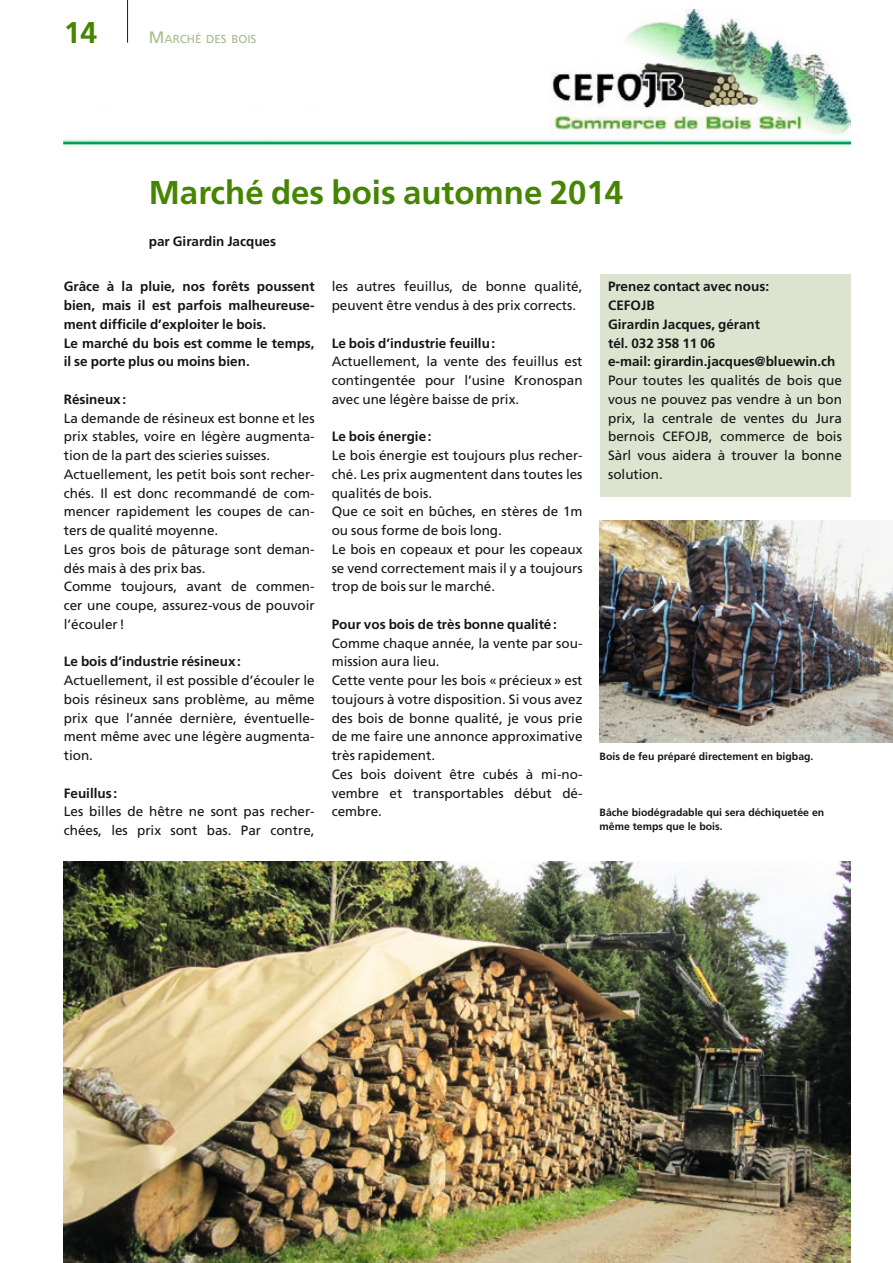
<style>
.page{position:relative;width:893px;height:1263px;background:#fff}
.page>*{position:absolute;margin:0;border:0;box-sizing:border-box;transform-origin:0 0}
.t1{font:700 33px "Frutiger LT";color:#468500}
.t2{font:700 30px "Frutiger LT";color:#468500}
.t3{font:13.5px/18.8px "Frutiger LT";color:#151616}
.t4{font:700 13.5px/18.8px "Frutiger LT";color:#151616}
.t5{font:11.55px "Frutiger LT";color:#a6bb88}
.t6{font:700 10.5px/13.5px "Frutiger LT";color:#151616}
.s1{font-size:16.5px}
</style>
<div class="page">
<img style="left:64px;top:9px;width:786px;height:137px">
<hr style="left:127px;top:0;width:1px;height:43px;background:#151616">
<img style="left:64px;top:862px;width:786px;height:401px">
<div style="left:600px;top:274px;width:250px;height:223px;background:#dce4cf"></div>
<img style="left:600px;top:521px;width:293px;height:221px">
<h2 class="t2" style="left:64px;top:14px;width:35px">14</h2>
<p class="t5" style="left:149px;top:32px;width:109px"><span class="s1">M</span>ARCHÉ DES BOIS</p>
<h1 class="t1" style="left:149px;top:173px;width:476px">Marché des bois automne 2014</h1>
<p class="t4" style="left:149px;top:232px;width:129px">par Girardin Jacques</p>
<p class="t3" style="left:332px;top:277px;width:252px">les autres feuillus, de bonne qualité, peuvent être vendus à des prix corrects.</p>
<p class="t4" style="left:332px;top:334px;width:165px">Le bois d’industrie feuillu:</p>
<p class="t3" style="left:332px;top:352px;width:252px;text-align:justify">Actuellement, la vente des feuillus est contingentée pour l’usine Kronospan avec une légère baisse de prix.</p>
<p class="t4" style="left:332px;top:427px;width:101px">Le bois énergie:</p>
<p class="t3" style="left:332px;top:446px;width:252px">Le bois énergie est toujours plus recher&shy;ché. Les prix augmentent dans toutes les qualités de bois.<br>Que ce soit en bûches, en stères de 1m ou sous forme de bois long.<br>Le bois en copeaux et pour les copeaux se vend correctement mais il y a toujours trop de bois sur le marché.</p>
<p class="t4" style="left:332px;top:615px;width:227px">Pour vos bois de très bonne qualité:</p>
<p class="t3" style="left:332px;top:634px;width:252px">Comme chaque année, la vente par sou&shy;mission aura lieu.<br>Cette vente pour les bois «précieux» est toujours à votre disposition. Si vous avez des bois de bonne qualité, je vous prie de me faire une annonce approximative très rapidement.<br>Ces bois doivent être cubés à mi-no&shy;vembre et transportables début dé&shy;cembre.</p>
<p class="t4" style="left:64px;top:277px;width:252px">Grâce à la pluie, nos forêts poussent bien, mais il est parfois malheureuse&shy;ment difficile d’exploiter le bois.<br>Le marché du bois est comme le temps, il se porte plus ou moins bien.</p>
<p class="t4" style="left:64px;top:390px;width:64px">Résineux:</p>
<p class="t3" style="left:64px;top:409px;width:252px">La demande de résineux est bonne et les prix stables, voire en légère augmenta&shy;tion de la part des scieries suisses.<br>Actuellement, les petit bois sont recher&shy;chés. Il est donc recommandé de com&shy;mencer rapidement les coupes de can&shy;ters de qualité moyenne.<br>Les gros bois de pâturage sont deman&shy;dés mais à des prix bas.<br>Comme toujours, avant de commen&shy;cer une coupe, assurez-vous de pouvoir l’écouler!</p>
<p class="t4" style="left:64px;top:652px;width:179px">Le bois d’industrie résineux:</p>
<p class="t3" style="left:64px;top:671px;width:252px;text-align:justify">Actuellement, il est possible d’écouler le bois résineux sans problème, au même prix que l’année dernière, éventuelle&shy;ment même avec une légère augmenta&shy;tion.</p>
<p class="t4" style="left:64px;top:784px;width:55px">Feuillus :</p>
<p class="t3" style="left:64px;top:802px;width:252px">Les billes de hêtre ne sont pas recher&shy;chées, les prix sont bas. Par contre,</p>
<p class="t4" style="left:608px;top:277px;width:229px">Prenez contact avec nous:<br>CEFOJB<br>Girardin Jacques, gérant<br>tél. 032 358 11 06<br>e-mail: girardin.jacques@bluewin.ch</p>
<p class="t3" style="left:608px;top:371px;width:235px;text-align:justify">Pour toutes les qualités de bois que vous ne pouvez pas vendre à un bon prix, la centrale de ventes du Jura bernois CEFOJB, commerce de bois Sàrl vous aidera à trouver la bonne solution.</p>
<p class="t6" style="left:600px;top:750px;width:215px">Bois de feu préparé directement en bigbag.</p>
<p class="t6" style="left:600px;top:806px;width:226px">Bâche biodégradable qui sera déchiquetée en même temps que le bois.</p>
</div>
